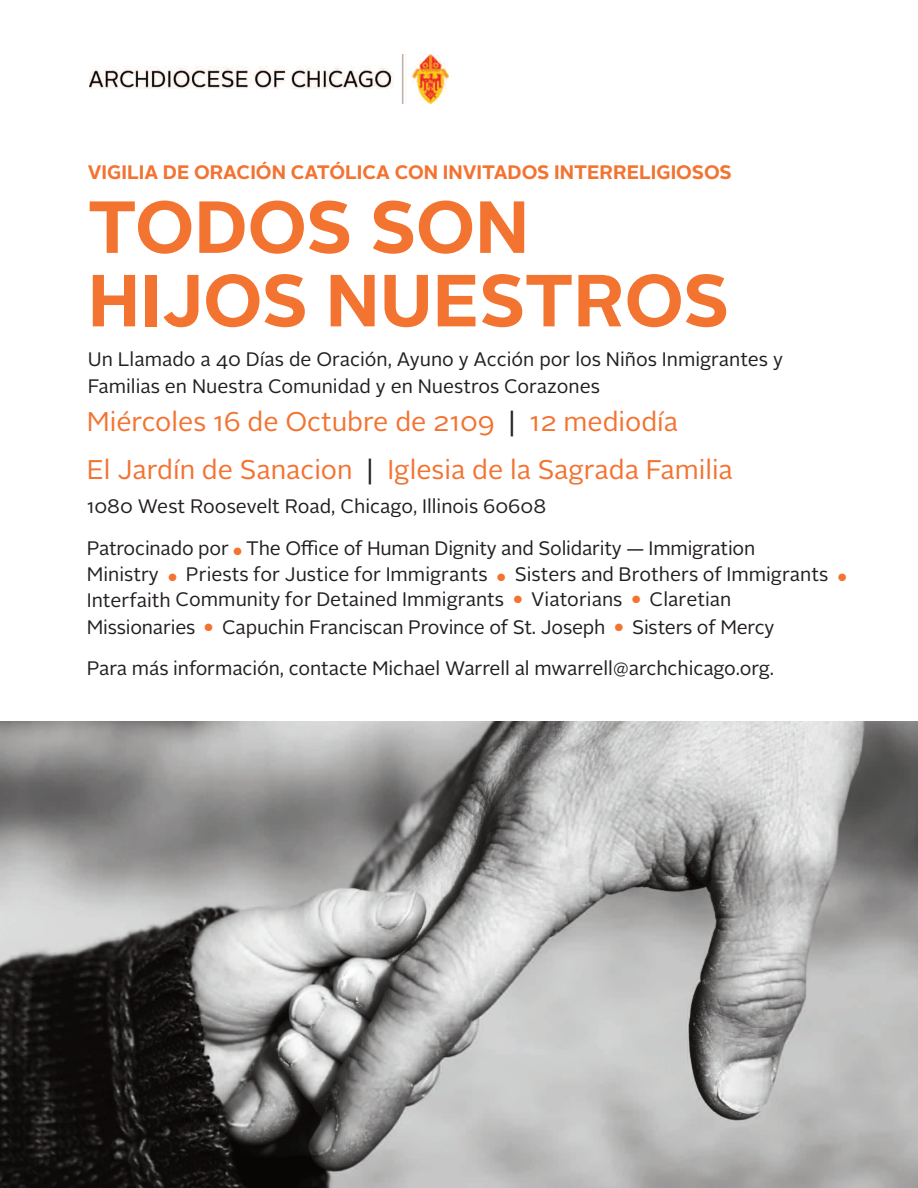
<style>
.page{position:relative;width:918px;height:1188px;background:#fff}
.page>*{position:absolute;margin:0;border:0;box-sizing:border-box;transform-origin:0 0}
.t1{font:700 73.5px/73.5px "Alright Sans";color:#f37331}
.t2{font:27px/48px "Alright Sans";color:#f37331}
.t3{font:19.5px/27px "Alright Sans";color:#231f20}
.t4{font:700 19.5px "Alright Sans";color:#f37331}
.s1{color:#231f20}
.s2{color:#f37331}
</style>
<div class="page">
<img style="left:0;top:721px;width:918px;height:467px">
<img style="left:89px;top:54px;width:360px;height:50px">
<p class="t4" style="left:88px;top:165px;width:646px">VIGILIA DE ORACIÓN CATÓLICA CON INVITADOS INTERRELIGIOSOS</p>
<h1 class="t1" style="left:88px;top:198px;width:643px">TODOS SON<br>HIJOS NUESTROS</h1>
<p class="t3" style="left:88px;top:347px;width:697px">Un Llamado a 40 Días de Oración, Ayuno y Acción por los Niños Inmigrantes y<br>Familias en Nuestra Comunidad y en Nuestros Corazones</p>
<h2 class="t2" style="left:87px;top:400px;width:648px">Miércoles 16 de Octubre de 2109 <span class="s1">|</span> 12 mediodía<br>El Jardín de Sanacion <span class="s1">|</span> Iglesia de la Sagrada Familia</h2>
<p class="t3" style="left:87px;top:487px;width:670px;line-height:41.7px">1080 West Roosevelt Road, Chicago, Illinois 60608<br>Patrocinado por <span class="s2">●</span> The Office of Human Dignity and Solidarity — Immigration</p>
<p class="t3" style="left:87px;top:564px;width:761px;line-height:24.8px">Ministry <span class="s2">●</span> Priests for Justice for Immigrants <span class="s2">●</span> Sisters and Brothers of Immigrants <span class="s2">●<br></span>Interfaith Community for Detained Immigrants <sup>●</sup> Viatorians <sup>●</sup> Claretian</p>
<p class="t3" style="left:87px;top:609px;width:689px;line-height:40.5px">Missionaries <sup>●</sup> Capuchin Franciscan Province of St. Joseph <sup>●</sup> Sisters of Mercy<br>Para más información, contacte Michael Warrell al mwarrell@archchicago.org.</p>
</div>
